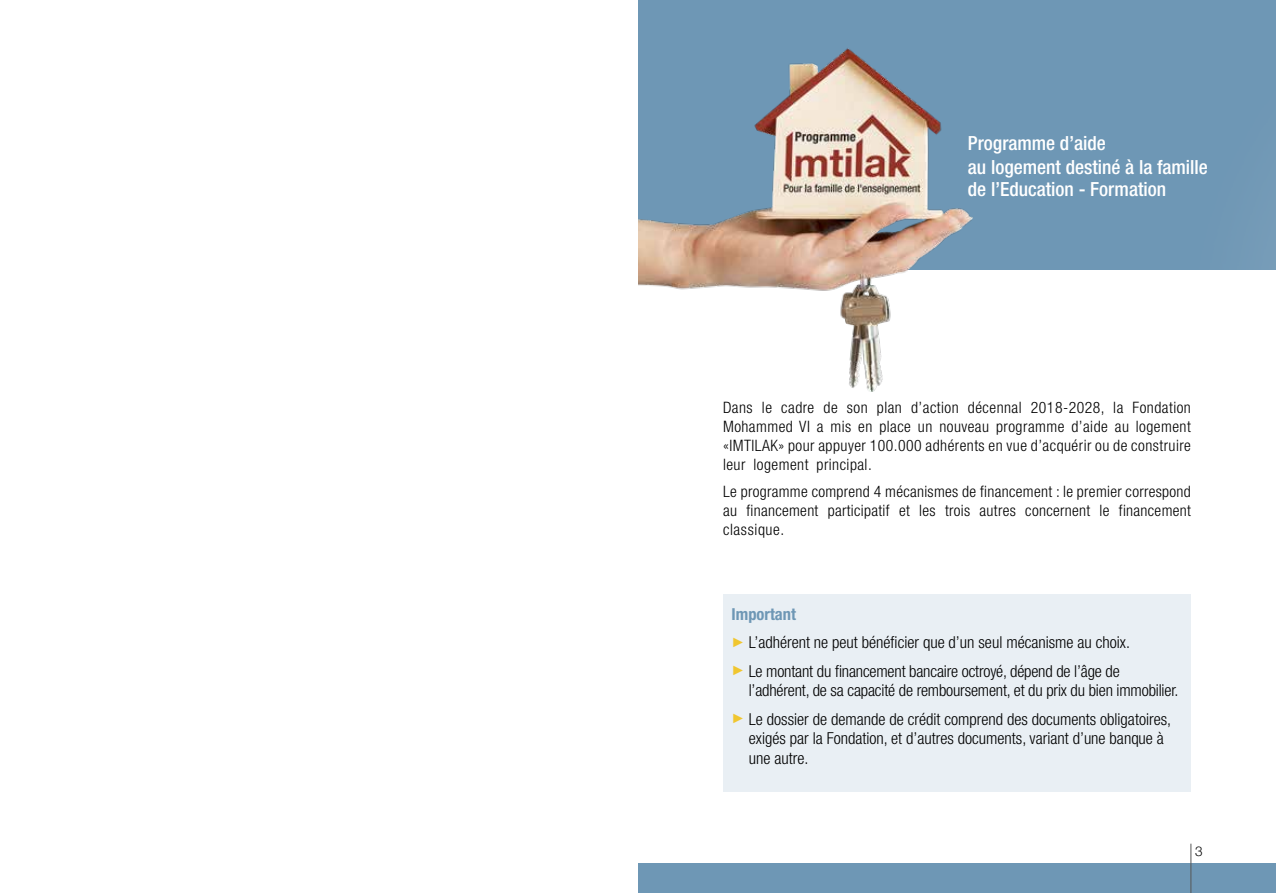
<style>
.page{position:relative;width:1276px;height:893px;background:#fff}
.page>*{position:absolute;margin:0;border:0;box-sizing:border-box;transform-origin:0 0}
.t1{font:500 condensed 19.5px/23px "Helvetica Neue LT Pro";color:#fff}
.t2{font:300 condensed 16.5px/28.3px "Helvetica Neue LT Pro";color:#000}
.t3{font:700 condensed 16.5px "Helvetica Neue LT Pro";color:#6e97b5}
.t4{font:300 condensed 15.75px/27.5px "Helvetica Neue LT Pro";letter-spacing:.03em;color:#000}
.t5{font:13.5px "Arial";color:#f0c62f}
.t6{font:300 13.5px "Helvetica Neue";color:#000}
</style>
<div class="page">
<div style="left:638px;top:863px;width:638px;height:30px;background:#6e97b5"></div>
<img style="left:638px;top:0;width:399px;height:391px">
<div style="left:723px;top:594px;width:468px;height:198px;background:#e9eff4"></div>
<hr style="left:1190px;top:844px;width:1px;height:49px;background:#575756">
<p class="t1" style="left:968px;top:132px;width:241px">Programme ’d aide<br>au logement destiné laà famille de ’l Education - Formation</p>
<p class="t4" style="left:968px;top:394px;width:55px">décennal</p>
<p class="t4" style="left:723px;top:394px;width:31px">Dans</p>
<p class="t4" style="left:723px;top:413px;width:469px">Mohammed VI a mis en place un nouveau programme ’d aide au logement</p>
<p class="t4" style="left:723px;top:431px;width:469px">«IMTILAK» pour appuyer 100.000 adhérents en vue ’d acquérir ou de construire</p>
<p class="t4" style="left:816px;top:450px;width:57px">principal.</p>
<p class="t4" style="left:762px;top:394px;width:12px">le</p>
<p class="t4" style="left:781px;top:394px;width:35px">cadre</p>
<p class="t4" style="left:823px;top:394px;width:16px">de</p>
<p class="t4" style="left:877px;top:394px;width:27px">plan</p>
<p class="t4" style="left:911px;top:394px;width:49px">’d action</p>
<p class="t4" style="left:1113px;top:394px;width:12px">la</p>
<p class="t4" style="left:1132px;top:394px;width:60px">Fondation</p>
<p class="t4" style="left:1031px;top:394px;width:75px">2018-2028,</p>
<p class="t4" style="left:847px;top:394px;width:22px">son</p>
<p class="t4" style="left:723px;top:450px;width:469px">leur<br>Le programme comprend 4 mécanismes de financement le: premier correspond</p>
<p class="t4" style="left:1119px;top:497px;width:73px">financement</p>
<p class="t4" style="left:753px;top:450px;width:56px">logement</p>
<p class="t4" style="left:746px;top:497px;width:73px">financement</p>
<p class="t4" style="left:828px;top:497px;width:63px">participatif</p>
<p class="t4" style="left:919px;top:497px;width:18px">les</p>
<p class="t4" style="left:945px;top:497px;width:27px">trois</p>
<p class="t4" style="left:1099px;top:497px;width:11px">le</p>
<p class="t4" style="left:899px;top:497px;width:12px">et</p>
<p class="t4" style="left:979px;top:497px;width:38px">autres</p>
<p class="t4" style="left:1025px;top:497px;width:66px">concernent</p>
<p class="t4" style="left:723px;top:501px;width:63px;line-height:18.9px">au classique.</p>
<p class="t3" style="left:731px;top:604px;width:66px">Important</p>
<p class="t2" style="left:749px;top:628px;width:383px">’Ladhérent ne peut bénéficier que ’d un seul mécanisme au choix.</p>
<p class="t5" style="left:731px;top:633px;width:15px">►</p>
<p class="t2" style="left:748px;top:656px;width:372px">Le montant du financement bancaire octroyé, dépend de ’l âge de</p>
<p class="t5" style="left:731px;top:661px;width:15px">►</p>
<p class="t2" style="left:748px;top:676px;width:431px">’l adhérent, de sa capacité de remboursement, et du prix du bien immobilier.<br>Le dossier de demande de crédit comprend des documents obligatoires,</p>
<p class="t5" style="left:731px;top:710px;width:15px">►</p>
<p class="t2" style="left:749px;top:729px;width:416px;line-height:19.8px">exigés par la Fondation, et ’d autres documents, variant ’d une banque à une autre.</p>
<p class="t6" style="left:1195px;top:840px;width:9px">3</p>
</div>
